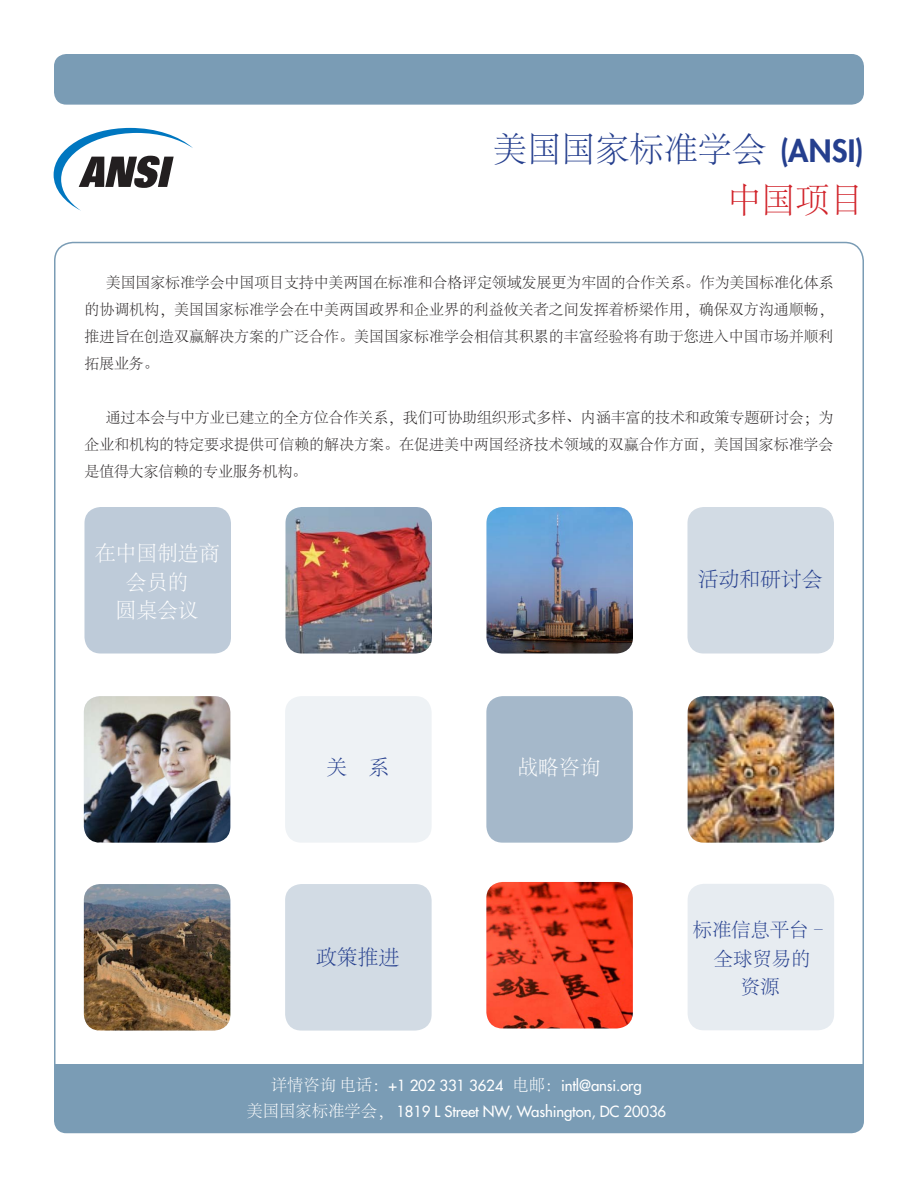
<style>
.page{position:relative;width:918px;height:1188px;background:#fff}
.page>*{position:absolute;margin:0;border:0;box-sizing:border-box;transform-origin:0 0}
.t1{font:300 34.5px "Adobe Song Std";letter-spacing:-.01em;color:#253f8e}
.t2{font:300 34.5px "Adobe Song Std";color:#d1232a}
.t3{font:300 21px "Adobe Song Std";letter-spacing:-.01em;color:#fff}
.t4{font:300 21px "Adobe Song Std";letter-spacing:-.01em;color:#253f8e}
.t5{font:300 19.5px "Adobe Song Std";letter-spacing:-.01em;color:#253f8e}
.t6{font:300 15px/27px "Adobe Song Std";color:#231f20;text-align:justify}
.t7{font:15px "Futura";letter-spacing:-.01em;color:#fff}
.s1{font-family:"Futura";font-weight:800;font-size:30px}
.s2{font-family:"Adobe Song Std";font-weight:300;font-size:16.5px}
</style>
<div class="page">
<div style="left:54px;top:1038px;width:810px;height:95px;background:#7a9cb5;border-radius:12px"></div>
<div style="left:54px;top:1006px;width:810px;height:58px;background:#fff"></div>
<div style="left:54px;top:54px;width:810px;height:51px;background:#7a9cb5;border-radius:12px"></div>
<svg style="left:54px;top:128px;width:139px;height:83px"></svg>
<div style="left:84px;top:507px;width:147px;height:147px;background:#becbd9;border-radius:16px"></div>
<img style="left:285px;top:507px;width:147px;height:147px">
<img style="left:486px;top:507px;width:147px;height:147px">
<div style="left:687px;top:507px;width:147px;height:147px;background:#d2dbe4;border-radius:16px"></div>
<img style="left:688px;top:696px;width:146px;height:147px">
<div style="left:285px;top:696px;width:147px;height:147px;background:#eef2f5;border-radius:16px"></div>
<div style="left:486px;top:696px;width:147px;height:147px;background:#a5b8ca;border-radius:16px"></div>
<img style="left:84px;top:696px;width:146px;height:147px">
<img style="left:84px;top:884px;width:146px;height:147px">
<div style="left:285px;top:884px;width:147px;height:147px;background:#d2dbe4;border-radius:16px"></div>
<img style="left:486px;top:882px;width:147px;height:146px">
<div style="left:688px;top:884px;width:146px;height:146px;background:#e7ecf1;border-radius:16px"></div>
<p class="t1" style="left:493px;top:131px;width:373px">美国国家标准学会 <span class="s1">(ANSI)</span></p>
<p class="t2" style="left:727px;top:182px;width:138px">中国项目</p>
<p class="t6" style="left:84px;top:270px;width:751px;text-indent:21px">美国国家标准学会中国项目支持中美两国在标准和合格评定领域发展更为牢固的合作关系。作为美国标准化体系的协调机构，美国国家标准学会在中美两国政界和企业界的利益攸关者之间发挥着桥梁作用，确保双方沟通顺畅，推进旨在创造双赢解决方案的广泛合作。美国国家标准学会相信其积累的丰富经验将有助于您进入中国市场并顺利拓展业务。</p>
<p class="t6" style="left:84px;top:405px;width:751px;text-indent:21px">通过本会与中方业已建立的全方位合作关系，我们可协助组织形式多样、内涵丰富的技术和政策专题研讨会；为企业和机构的特定要求提供可信赖的解决方案。在促进美中两国经济技术领域的双赢合作方面，美国国家标准学会是值得大家信赖的专业服务机构。</p>
<p class="t3" style="left:95px;top:542px;width:126px">在中国制造商</p>
<p class="t3" style="left:126px;top:571px;width:64px">会员的</p>
<p class="t3" style="left:116px;top:599px;width:85px">圆桌会议</p>
<p class="t4" style="left:327px;top:756px;width:64px">关 系</p>
<p class="t3" style="left:517px;top:756px;width:85px">战略咨询</p>
<p class="t4" style="left:698px;top:568px;width:126px">活动和研讨会</p>
<p class="t4" style="left:316px;top:946px;width:85px">政策推进</p>
<p class="t5" style="left:693px;top:920px;width:137px">标准信息平台–</p>
<p class="t5" style="left:714px;top:948px;width:98px">全球贸易的</p>
<p class="t5" style="left:741px;top:977px;width:40px">资源</p>
<p class="t7" style="left:271px;top:1076px;width:372px"><span class="s2">详情咨询 电话：</span>+1 202 331 3624 <span class="s2">电邮：</span>intl@ansi.org</p>
<p class="t7" style="left:246px;top:1102px;width:421px"><span class="s2">美国国家标准学会，</span> 1819 L Street NW, Washington, DC 20036</p>
</div>
